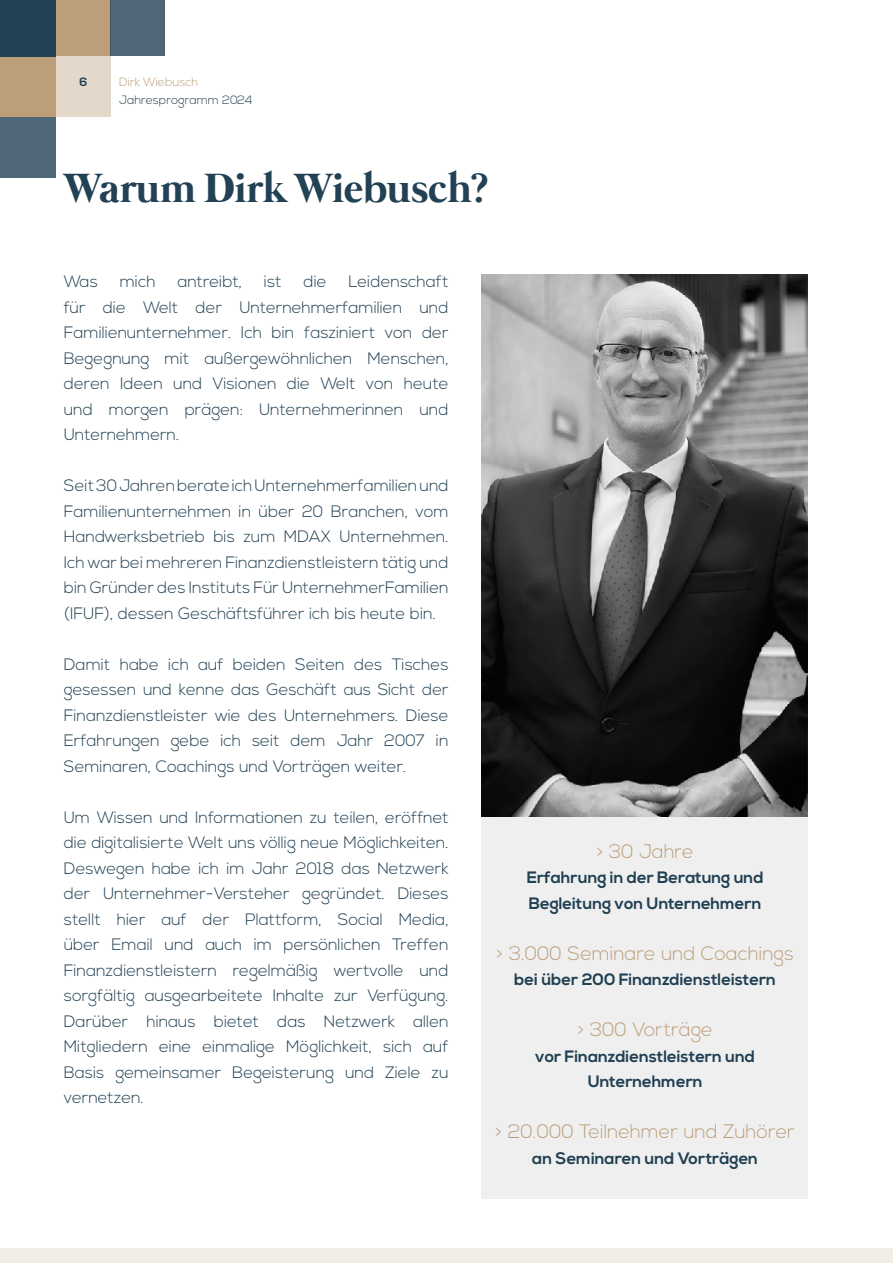
<style>
.page{position:relative;width:893px;height:1263px;background:#fff}
.page>*{position:absolute;margin:0;border:0;box-sizing:border-box;transform-origin:0 0}
.t1{font:700 42px "Mermaid";color:#234154}
.Body_Text_1_Left{font:300 19.5px "Nexa";color:#bda07b}
.Body_Text_1_Left-2{font:300 16.5px/25.5px "Nexa";color:#214053;text-align:justify}
.Body_Text_1_Left-3{font:700 16.5px/25.5px "Nexa";color:#214053}
.t2{font:300 12px "Nexa";color:#214053}
.t3{font:300 12px "Nexa";color:#bda07b}
.t4{font:700 12px "Nexa";color:#214053}
</style>
<div class="page">
<div style="left:0;top:1248px;width:893px;height:15px;background:#f1ece4"></div>
<div style="left:56px;top:0;width:55px;height:57px;background:#bc9f7a"></div>
<div style="left:0;top:57px;width:56px;height:60px;background:#bc9f7a"></div>
<div style="left:111px;top:0;width:54px;height:57px;background:#4f6776"></div>
<div style="left:0;top:117px;width:56px;height:60px;background:#4f6776"></div>
<div style="left:56px;top:57px;width:55px;height:60px;background:#e4d8ca"></div>
<div style="left:0;top:0;width:56px;height:57px;background:#234154"></div>
<div style="left:482px;top:815px;width:326px;height:384px;background:#efefef"></div>
<img style="left:481px;top:275px;width:327px;height:541px">
<p class="t4" style="left:79px;top:75px;width:9px">6</p>
<p class="t3" style="left:119px;top:75px;width:80px">Dirk Wiebusch</p>
<p class="t2" style="left:119px;top:93px;width:135px">Jahresprogramm 2024</p>
<p class="t1" style="left:64px;top:164px;width:426px">Warum Dirk Wiebusch?</p>
<p class="Body_Text_1_Left-2" style="left:64px;top:270px;width:386px;text-indent:285px">Leidenschaft für die Welt der Unternehmerfamilien und Familienunternehmer. Ich bin fasziniert von der Begegnung mit außergewöhnlichen Menschen, deren Ideen und Visionen die Welt von heute und morgen prägen: Unternehmerinnen und Unternehmern.</p>
<p class="Body_Text_1_Left-2" style="left:64px;top:474px;width:386px">Seit 30 Jahren berate ich Unternehmerfamilien und Familienunternehmen in über 20 Branchen, vom Handwerksbetrieb bis zum MDAX Unternehmen.<br>Ich war bei mehreren Finanzdienstleistern tätig und bin Gründer des Instituts Für UnternehmerFamilien (IFUF), dessen Geschäftsführer ich bis heute bin.</p>
<p class="Body_Text_1_Left-2" style="left:64px;top:652px;width:386px">Damit habe ich auf beiden Seiten des Tisches gesessen und kenne das Geschäft aus Sicht der Finanzdienstleister wie des Unternehmers. Diese Erfahrungen gebe ich seit dem Jahr 2007 in Seminaren, Coachings und Vorträgen weiter.</p>
<p class="Body_Text_1_Left-2" style="left:64px;top:805px;width:386px">Um Wissen und Informationen zu teilen, eröffnet die digitalisierte Welt uns völlig neue Möglichkeiten.<br>Deswegen habe ich im Jahr 2018 das Netzwerk der Unternehmer-Versteher gegründet. Dieses stellt hier auf der Plattform, Social Media, über Email und auch im persönlichen Treffen Finanzdienstleistern regelmäßig wertvolle und sorgfältig ausgearbeitete Inhalte zur Verfügung.<br>Darüber hinaus bietet das Netzwerk allen Mitgliedern eine einmalige Möglichkeit, sich auf Basis gemeinsamer Begeisterung und Ziele zu vernetzen.</p>
<p class="Body_Text_1_Left-2" style="left:64px;top:270px;width:36px">Was</p>
<p class="Body_Text_1_Left-2" style="left:120px;top:270px;width:37px">mich</p>
<p class="Body_Text_1_Left-2" style="left:177px;top:270px;width:66px">antreibt,</p>
<p class="Body_Text_1_Left-2" style="left:264px;top:270px;width:19px">ist</p>
<p class="Body_Text_1_Left-2" style="left:304px;top:270px;width:25px">die</p>
<p class="Body_Text_1_Left" style="left:596px;top:840px;width:99px">&gt; 30 Jahre</p>
<p class="Body_Text_1_Left-3" style="left:527px;top:865px;width:238px">Erfahrung in der Beratung und<br>Begleitung von Unternehmern</p>
<p class="Body_Text_1_Left" style="left:496px;top:942px;width:299px">&gt; 3.000 Seminare und Coachings</p>
<p class="Body_Text_1_Left-3" style="left:514px;top:967px;width:263px">bei über 200 Finanzdienstleistern</p>
<p class="Body_Text_1_Left" style="left:577px;top:1018px;width:137px">&gt; 300 Vorträge</p>
<p class="Body_Text_1_Left-3" style="left:535px;top:1044px;width:221px;text-align:center">vor Finanzdienstleistern und<br>Unternehmern</p>
<p class="Body_Text_1_Left" style="left:495px;top:1120px;width:301px">&gt; 20.000 Teilnehmer und Zuhörer</p>
<p class="Body_Text_1_Left-3" style="left:532px;top:1146px;width:227px">an Seminaren und Vorträgen</p>
</div>
